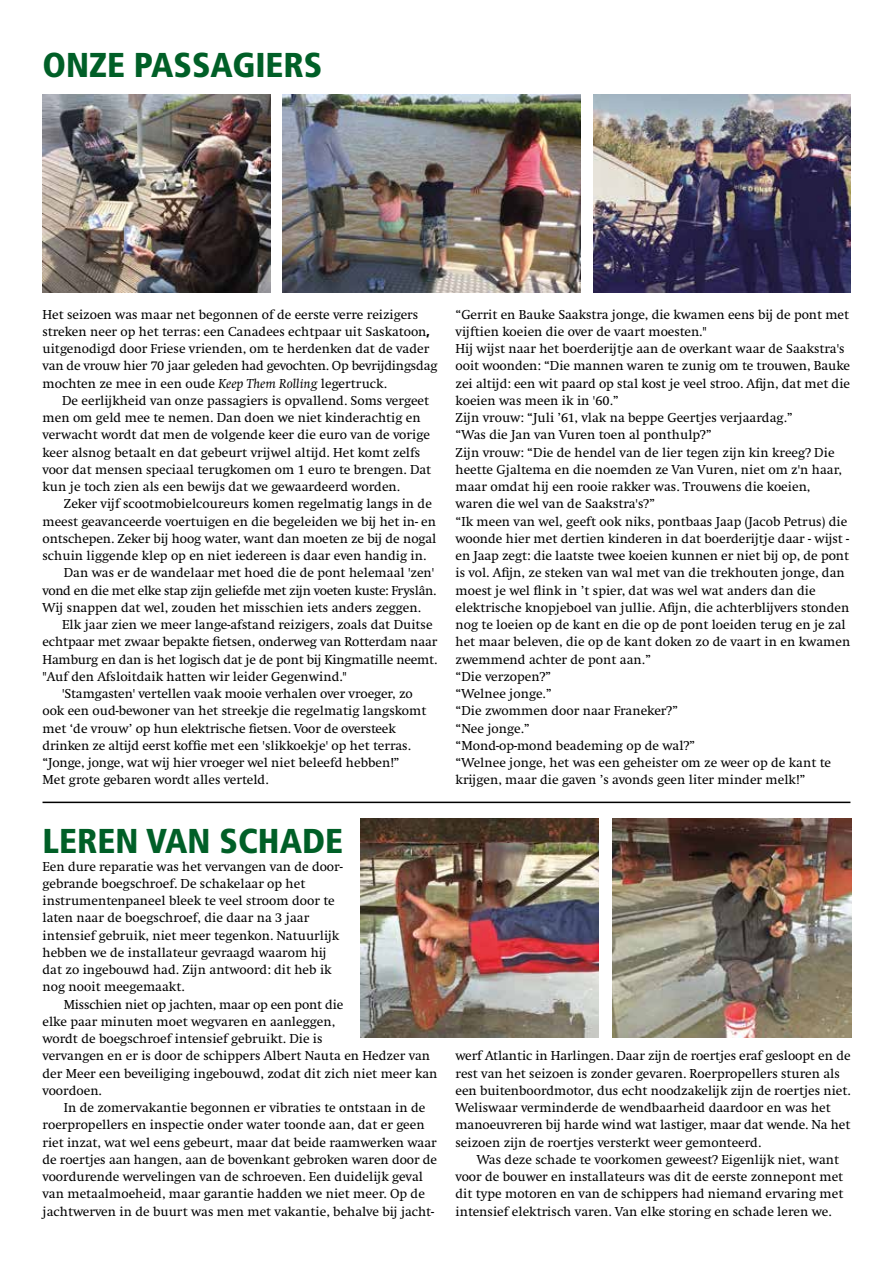
<style>
.page{position:relative;width:893px;height:1263px;background:#fff}
.page>*{position:absolute;margin:0;border:0;box-sizing:border-box;transform-origin:0 0}
.t1{font:900 condensed 34.5px "Frutiger";color:#005f27}
.t2{font:13.5px/17.2px "Swift";color:#000}
.t3{font:13.5px "Swift";letter-spacing:-.025em;color:#000}
.s1{font-family:"Frutiger";font-weight:900;font-stretch:condensed}
.s2{font-style:italic}
</style>
<div class="page">
<hr style="left:43px;top:802px;width:807px;height:1px;background:#000">
<img style="left:43px;top:94px;width:227px;height:198px">
<img style="left:282px;top:94px;width:298px;height:198px">
<img style="left:361px;top:819px;width:238px;height:219px">
<img style="left:613px;top:819px;width:238px;height:218px">
<img style="left:594px;top:94px;width:256px;height:198px">
<h1 class="t1" style="left:43px;top:44px;width:281px">ONZE PASSAGIERS</h1>
<p class="t2" style="left:43px;top:306px;width:396px">Het seizoen was maar net begonnen of de eerste verre reizigers streken neer op het terras: een Canadees echtpaar uit Saskatoon<span class="s1">, </span>uitgenodigd door Friese vrienden, om te herdenken dat de vader van de vrouw hier 70 jaar geleden had gevochten. Op bevrijdingsdag mochten ze mee in een oude <span class="s2">Keep Them Rolling</span> legertruck.</p>
<p class="t2" style="left:43px;top:392px;width:390px;text-indent:20px">De eerlijkheid van onze passagiers is opvallend. Soms vergeet men om geld mee te nemen. Dan doen we niet kinderachtig en verwacht wordt dat men de volgende keer die euro van de vorige keer alsnog betaalt en dat gebeurt vrijwel altijd. Het komt zelfs voor dat mensen speciaal terugkomen om 1 euro te brengen. Dat kun je toch zien als een bewijs dat we gewaardeerd worden.</p>
<p class="t2" style="left:64px;top:496px;width:370px">Zeker vijf scootmobielcoureurs komen regelmatig langs in de</p>
<p class="t2" style="left:43px;top:513px;width:395px">meest geavanceerde voertuigen en die begeleiden we bij het in- en</p>
<p class="t2" style="left:43px;top:530px;width:395px">ontschepen. Zeker bij hoog water, want dan moeten ze bij de nogal</p>
<p class="t2" style="left:43px;top:547px;width:385px">schuin liggende klep op en niet iedereen is daar even handig in.</p>
<p class="t2" style="left:64px;top:565px;width:372px">Dan was er de wandelaar met hoed die de pont helemaal 'zen'</p>
<p class="t3" style="left:43px;top:583px;width:395px">vond en die met elke stap zijn geliefde met zijn voeten kuste: Fryslân.</p>
<p class="t2" style="left:43px;top:599px;width:380px">Wij snappen dat wel, zouden het misschien iets anders zeggen.</p>
<p class="t2" style="left:62px;top:616px;width:372px">Elk jaar zien we meer lange-afstand reizigers, zoals dat Duitse</p>
<p class="t2" style="left:43px;top:634px;width:396px">echtpaar met zwaar bepakte fietsen, onderweg van Rotterdam naar</p>
<p class="t2" style="left:43px;top:651px;width:396px">Hamburg en dan is het logisch dat je de pont bij Kingmatille neemt.</p>
<p class="t2" style="left:43px;top:668px;width:306px">"Auf den Afsloitdaik hatten wir leider Gegenwind."</p>
<p class="t2" style="left:62px;top:685px;width:352px">'Stamgasten' vertellen vaak mooie verhalen over vroeger, zo</p>
<p class="t2" style="left:43px;top:703px;width:385px">ook een oud-bewoner van het streekje die regelmatig langskomt</p>
<p class="t2" style="left:43px;top:720px;width:355px">met ‘de vrouw’ op hun elektrische fietsen. Voor de oversteek</p>
<p class="t2" style="left:43px;top:737px;width:370px">drinken ze altijd eerst koffie met een 'slikkoekje' op het terras.</p>
<p class="t2" style="left:43px;top:754px;width:359px">“Jonge, jonge, wat wij hier vroeger wel niet beleefd hebben!”</p>
<p class="t2" style="left:43px;top:772px;width:227px">Met grote gebaren wordt alles verteld.</p>
<h1 class="t1" style="left:43px;top:821px;width:302px">LEREN VAN SCHADE</h1>
<p class="t2" style="left:43px;top:858px;width:302px">Een dure reparatie was het vervangen van de door&shy;gebrande boegschroef. De schakelaar op het instrumentenpaneel bleek te veel stroom door te laten naar de boegschroef, die daar na 3 jaar intensief gebruik, niet meer tegenkon. Natuurlijk hebben we de installateur gevraagd waarom hij dat zo ingebouwd had. Zijn antwoord: dit heb ik nog nooit meegemaakt.</p>
<p class="t2" style="left:43px;top:996px;width:397px;text-indent:21px">Misschien niet op jachten, maar op een pont die<br>elke paar minuten moet wegvaren en aanleggen,<br>wordt de boegschroef intensief gebruikt. Die is<br>vervangen en er is door de schippers Albert Nauta en Hedzer van der Meer een beveiliging ingebouwd, zodat dit zich niet meer kan voordoen.</p>
<p class="t2" style="left:43px;top:1099px;width:396px;text-indent:21px">In de zomervakantie begonnen er vibraties te ontstaan in de roerpropellers en inspectie onder water toonde aan, dat er geen riet inzat, wat wel eens gebeurt, maar dat beide raamwerken waar de roertjes aan hangen, aan de bovenkant gebroken waren door de voordurende wervelingen van de schroeven. Een duidelijk geval van metaalmoeheid, maar garantie hadden we niet meer. Op de jachtwerven in de buurt was men met vakantie, behalve bij jacht-</p>
<p class="t2" style="left:456px;top:306px;width:396px">“Gerrit en Bauke Saakstra jonge, die kwamen eens bij de pont met vijftien koeien die over de vaart moesten."<br>Hij wijst naar het boerderijtje aan de overkant waar de Saakstra's ooit woonden: “Die mannen waren te zunig om te trouwen, Bauke zei altijd: een wit paard op stal kost je veel stroo. Afijn, dat met die koeien was meen ik in '60.”<br>Zijn vrouw: “Juli ’61, vlak na beppe Geertjes verjaardag.”<br>“Was die Jan van Vuren toen al ponthulp?”<br>Zijn vrouw: “Die de hendel van de lier tegen zijn kin kreeg? Die heette Gjaltema en die noemden ze Van Vuren, niet om z'n haar, maar omdat hij een rooie rakker was. Trouwens die koeien, waren die wel van de Saakstra's?”<br>“Ik meen van wel, geeft ook niks, pontbaas Jaap (Jacob Petrus) die woonde hier met dertien kinderen in dat boerderijtje daar - wijst - en Jaap zegt: die laatste twee koeien kunnen er niet bij op, de pont is vol. Afijn, ze steken van wal met van die trekhouten jonge, dan moest je wel flink in ’t spier, dat was wel wat anders dan die elektrische knopjeboel van jullie. Afijn, die achterblijvers stonden nog te loeien op de kant en die op de pont loeiden terug en je zal het maar beleven, die op de kant doken zo de vaart in en kwamen zwemmend achter de pont aan.”<br>“Die verzopen?”<br>“Welnee jonge.”<br>“Die zwommen door naar Franeker?”<br>“Nee jonge.”<br>“Mond-op-mond beademing op de wal?”<br>“Welnee jonge, het was een geheister om ze weer op de kant te krijgen, maar die gaven ’s avonds geen liter minder melk!”</p>
<p class="t2" style="left:455px;top:1048px;width:397px">werf Atlantic in Harlingen. Daar zijn de roertjes eraf gesloopt en de rest van het seizoen is zonder gevaren. Roerpropellers sturen als een buitenboordmotor, dus echt noodzakelijk zijn de roertjes niet.<br>Weliswaar verminderde de wendbaarheid daardoor en was het manoeuvreren bij harde wind wat lastiger, maar dat wende. Na het seizoen zijn de roertjes versterkt weer gemonteerd.</p>
<p class="t2" style="left:455px;top:1151px;width:389px;text-indent:21px">Was deze schade te voorkomen geweest? Eigenlijk niet, want voor de bouwer en installateurs was dit de eerste zonnepont met dit type motoren en van de schippers had niemand ervaring met intensief elektrisch varen. Van elke storing en schade leren we.</p>
</div>
